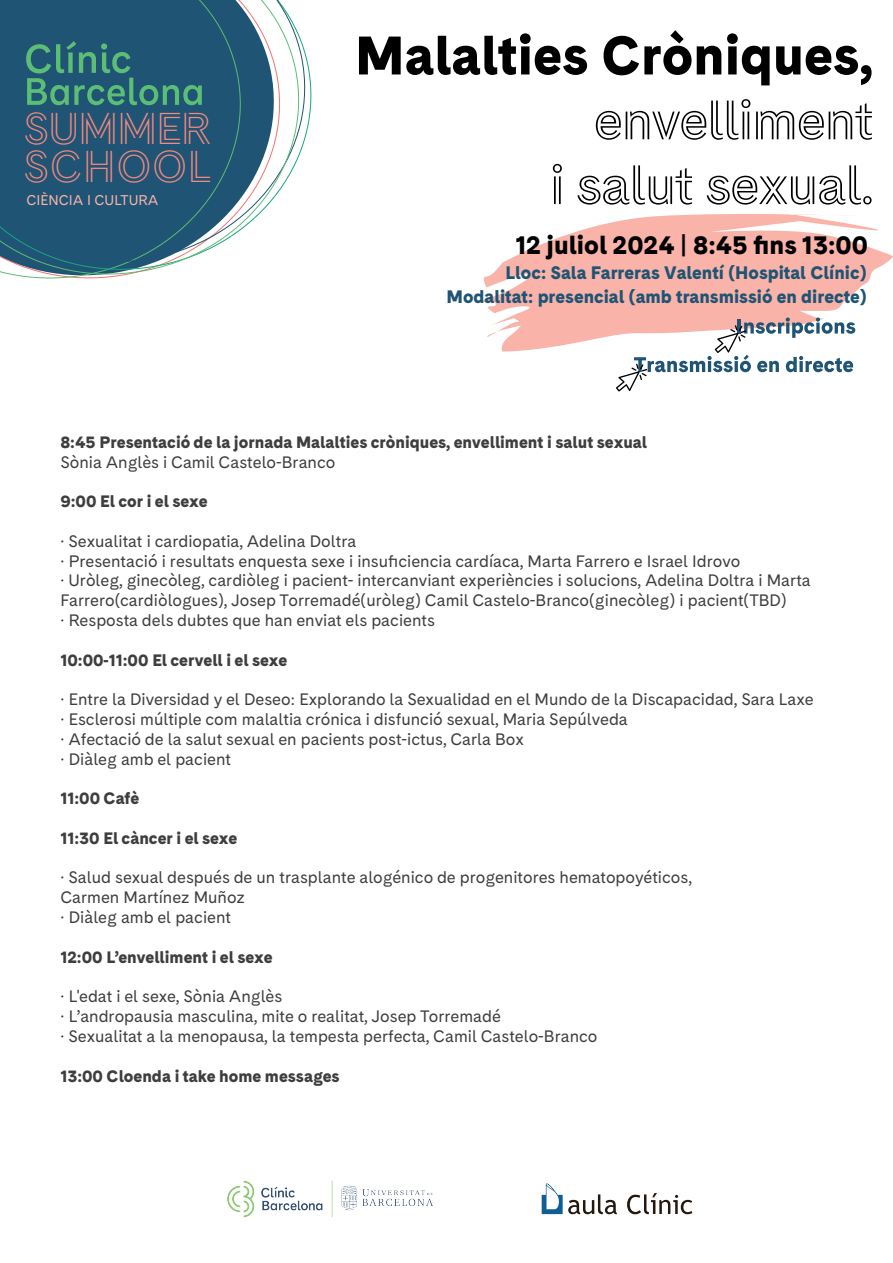
<style>
.page{position:relative;width:893px;height:1263px;background:#fff}
.page>*{position:absolute;margin:0;border:0;box-sizing:border-box;transform-origin:0 0}
.t1{font:54px/64.8px "Cadiz CB Filet";color:#000001;text-align:right}
.t2{font:900 54px "Cadiz CB";color:#000001}
.t3{font:44.25px/38.7px "Cadiz CB Filet";letter-spacing:.02em;color:#f4897f}
.t4{font:900 25.5px "Cadiz CB";color:#000001}
.t5{font:900 18px "Cadiz CB";color:#1f5474}
.t6{font:16.5px/19.8px "Cadiz CB";color:#3e3e3f}
.t7{font:900 16.5px "Cadiz CB";color:#3e3e3f}
.t8{font:14.1px "Cadiz CB";color:#f9b3a9}
</style>
<div class="page">
<svg style="left:478px;top:214px;width:415px;height:138px;fill:#f9b3a9"></svg>
<svg style="left:0;top:0;width:312px;height:279px"></svg>
<svg style="left:26px;top:41px;width:176px;height:64px;background:#2e6e74"></svg>
<img style="left:227px;top:1180px;width:206px;height:38px">
<svg style="left:542px;top:1183px;width:75px;height:31px"></svg>
<svg style="left:627px;top:1193px;width:65px;height:21px"></svg>
<svg style="left:616px;top:317px;width:239px;height:75px"></svg>
<h2 class="t3" style="left:24px;top:109px;width:189px">SUMMER<br>SCHOOL</h2>
<p class="t8" style="left:26px;top:190px;width:134px">CIÈNCIA I CULTURA</p>
<h1 class="t2" style="left:355px;top:15px;width:520px">Malalties Cròniques,</h1>
<h1 class="t1" style="left:550px;top:89px;width:324px">envelliment<br>i salut sexual.</h1>
<h3 class="t4" style="left:515px;top:226px;width:354px">12 juliol 2024 | 8:45 fins 13:00</h3>
<p class="t5" style="left:505px;top:260px;width:363px">Lloc: Sala Farreras Valentí (Hospital Clínic)</p>
<p class="t5" style="left:446px;top:283px;width:422px">Modalitat: presencial (amb transmissió en directe)</p>
<p class="t7" style="left:60px;top:430px;width:588px">8:45 Presentació de la jornada Malalties cròniques, envelliment i salut sexual</p>
<p class="t6" style="left:60px;top:451px;width:277px">Sònia Anglès i Camil Castelo-Branco</p>
<p class="t7" style="left:60px;top:489px;width:149px">9:00 El cor i el sexe</p>
<p class="t6" style="left:60px;top:531px;width:752px">· Sexualitat i cardiopatia, Adelina Doltra<br>· Presentació i resultats enquesta sexe i insuficiencia cardíaca, Marta Farrero e Israel Idrovo<br>· Uròleg, ginecòleg, cardiòleg i pacient- intercanviant experiències i solucions, Adelina Doltra i Marta Farrero(cardiòlogues), Josep Torremadé(uròleg) Camil Castelo-Branco(ginecòleg) i pacient(TBD)<br>· Resposta dels dubtes que han enviat els pacients</p>
<p class="t7" style="left:60px;top:647px;width:228px">10:00-11:00 El cervell i el sexe</p>
<p class="t6" style="left:60px;top:689px;width:755px">· Entre la Diversidad y el Deseo: Explorando la Sexualidad en el Mundo de la Discapacidad, Sara Laxe · Esclerosi múltiple com malaltia crónica i disfunció sexual, Maria Sepúlveda<br>· Afectació de la salut sexual en pacients post-ictus, Carla Box<br>· Diàleg amb el pacient</p>
<p class="t7" style="left:60px;top:786px;width:80px">11:00 Cafè</p>
<p class="t7" style="left:60px;top:826px;width:179px">11:30 El càncer i el sexe</p>
<p class="t6" style="left:60px;top:867px;width:633px">· Salud sexual después de un trasplante alogénico de progenitores hematopoyéticos,<br>Carmen Martínez Muñoz<br>· Diàleg amb el pacient</p>
<p class="t7" style="left:60px;top:944px;width:214px">12:00 L’envelliment i el sexe</p>
<p class="t6" style="left:60px;top:986px;width:539px">· L'edat i el sexe, Sònia Anglès<br>· L’andropausia masculina, mite o realitat, Josep Torremadé<br>· Sexualitat a la menopausa, la tempesta perfecta, Camil Castelo-Branco</p>
<p class="t7" style="left:60px;top:1063px;width:281px">13:00 Cloenda i take home messages</p>
</div>
